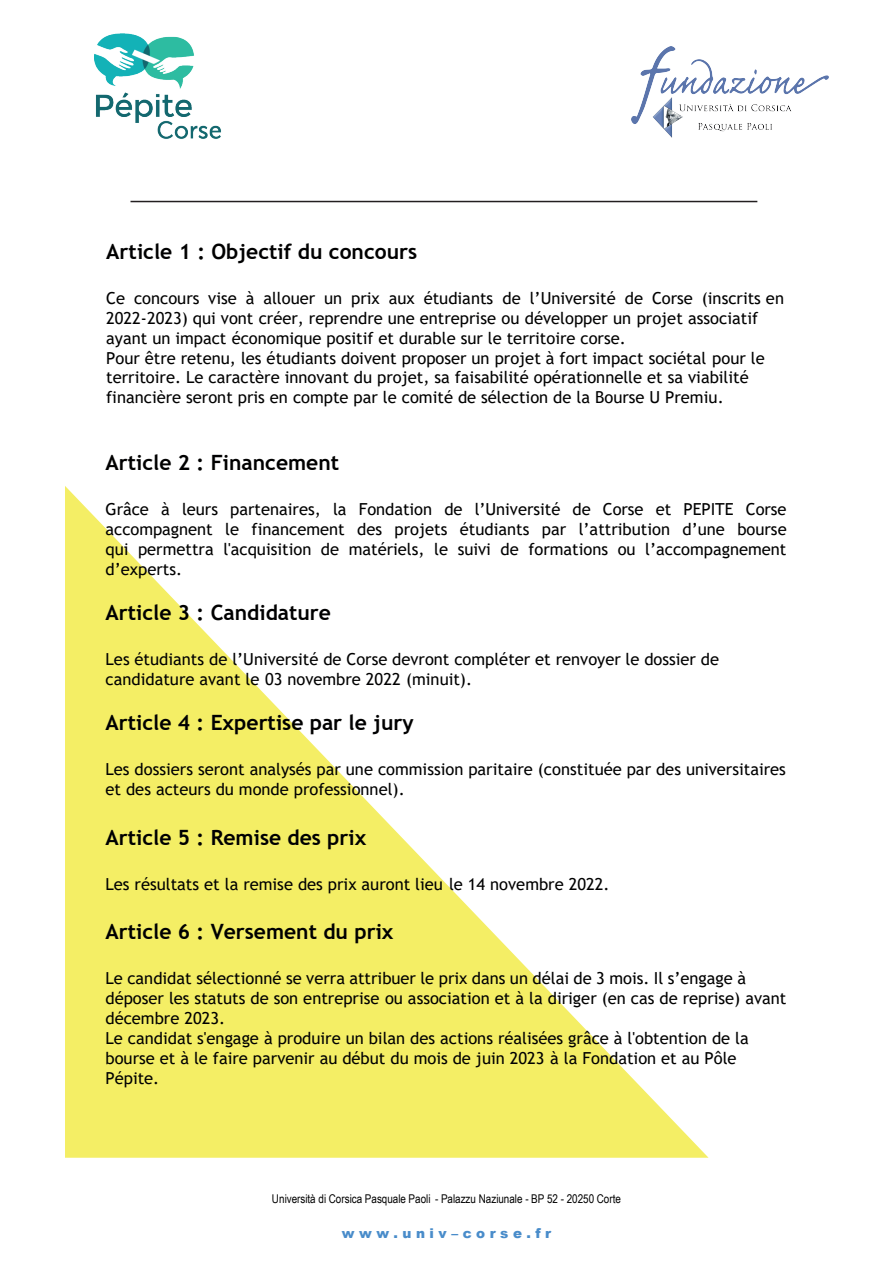
<style>
.page{position:relative;width:893px;height:1263px;background:#fff}
.page>*{position:absolute;margin:0;border:0;box-sizing:border-box;transform-origin:0 0}
.t1{font:700 21px "Trebuchet MS";color:#000001}
.t2{font:16.5px/19.8px "Trebuchet MS";color:#000001}
.t3{font:900 13.5px "Arial";color:#498cca}
.t4{font:12px "Arial Narrow";letter-spacing:-.005em;color:#000001}
</style>
<div class="page">
<hr style="left:131px;top:201px;width:626px;height:1px;background:#231f20">
<svg style="left:65px;top:486px;width:644px;height:672px"></svg>
<img style="left:95px;top:33px;width:126px;height:106px">
<img style="left:632px;top:47px;width:197px;height:90px">
<p class="t1" style="left:106px;top:238px;width:313px">Article 1 : Objectif du concours</p>
<p class="t2" style="left:106px;top:288px;width:679px">Ce concours vise à allouer un prix aux étudiants de l’Université de Corse (inscrits en 2022-2023) qui vont créer, reprendre une entreprise ou développer un projet associatif ayant un impact économique positif et durable sur le territoire corse.<br>Pour être retenu, les étudiants doivent proposer un projet à fort impact sociétal pour le territoire. Le caractère innovant du projet, sa faisabilité opérationnelle et sa viabilité financière seront pris en compte par le comité de sélection de la Bourse U Premiu.</p>
<p class="t1" style="left:106px;top:450px;width:235px">Article 2 : Financement</p>
<p class="t2" style="left:106px;top:499px;width:683px;text-align:justify">Grâce à leurs partenaires, la Fondation de l’Université de Corse et PEPITE Corse accompagnent le financement des projets étudiants par l’attribution d’une bourse qui permettra l'acquisition de matériels, le suivi de formations ou l’accompagnement d’experts.</p>
<p class="t1" style="left:106px;top:599px;width:227px">Article 3 : Candidature</p>
<p class="t2" style="left:106px;top:649px;width:615px">Les étudiants de l’Université de Corse devront compléter et renvoyer le dossier de candidature avant le 03 novembre 2022 (minuit).</p>
<p class="t1" style="left:106px;top:710px;width:310px">Article 4 : Expertise par le jury</p>
<p class="t2" style="left:106px;top:759px;width:682px">Les dossiers seront analysés par une commission paritaire (constituée par des universitaires et des acteurs du monde professionnel).</p>
<p class="t1" style="left:106px;top:825px;width:262px">Article 5 : Remise des prix</p>
<p class="t2" style="left:106px;top:875px;width:505px">Les résultats et la remise des prix auront lieu le 14 novembre 2022.</p>
<p class="t1" style="left:106px;top:919px;width:290px">Article 6 : Versement du prix</p>
<p class="t2" style="left:106px;top:968px;width:682px">Le candidat sélectionné se verra attribuer le prix dans un délai de 3 mois. Il s’engage à déposer les statuts de son entreprise ou association et à la diriger (en cas de reprise) avant décembre 2023.<br>Le candidat s'engage à produire un bilan des actions réalisées grâce à l'obtention de la bourse et à le faire parvenir au début du mois de juin 2023 à la Fondation et au Pôle Pépite.</p>
<p class="t4" style="left:272px;top:1190px;width:351px">Università di Corsica Pasquale Paoli - Palazzu Naziunale - BP 52 - 20250 Corte</p>
<p class="t3" style="left:342px;top:1223px;width:211px">w w w . u n i v – c o r s e . f r</p>
</div>
